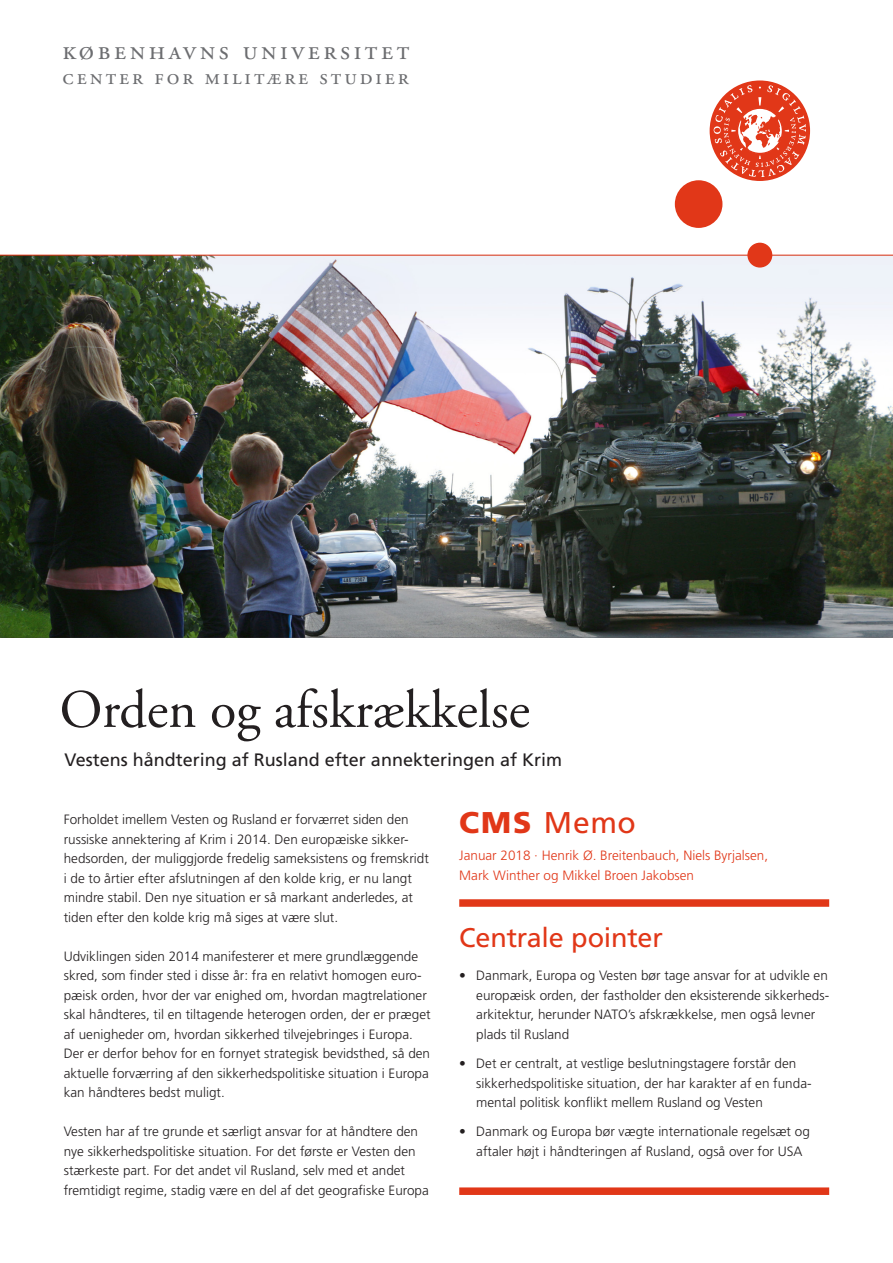
<style>
.page{position:relative;width:893px;height:1263px;background:#fff}
.page>*{position:absolute;margin:0;border:0;box-sizing:border-box;transform-origin:0 0}
.Titel{font:54px "Adobe Garamond Pro";letter-spacing:-.02em;color:#231f20}
.t1{font:30px "Frutiger LT Std";color:#e13718}
.Faculty___Institute{font:27px "Adobe Garamond Pro";letter-spacing:.13em;color:#6c6d70}
.Box_rubrik{font:27px "Frutiger LT Std";letter-spacing:-.01em;color:#e13718}
.University{font:22.5px "Adobe Garamond Pro";letter-spacing:.13em;color:#6c6d70}
.Underrubrik{font:18px "Frutiger LT Std";color:#231f20}
.Brød{font:300 13.5px/19.5px "Frutiger LT Std";color:#231f20}
.Punktopstilling{font:300 13.5px/19.5px "Frutiger LT Std";color:#231f20}
.t2{font:300 13.5px "Frutiger LT Std";color:#e13718}
.s1{font-weight:900}
</style>
<div class="page">
<img style="left:0;top:256px;width:893px;height:382px">
<hr style="left:0;top:255px;width:893px;height:1px;background:#e13718">
<div style="left:710px;top:80px;width:100px;height:101px;background:#e13718;border-radius:50%"></div>
<div style="left:675px;top:180px;width:47px;height:48px;background:#e13718;border-radius:50%"></div>
<div style="left:747px;top:243px;width:25px;height:25px;background:#e13718;border-radius:50%"></div>
<svg style="left:714px;top:85px;width:92px;height:92px"></svg>
<div style="left:459px;top:899px;width:370px;height:8px;background:#e13718"></div>
<div style="left:459px;top:1187px;width:370px;height:8px;background:#e13718"></div>
<p class="Faculty___Institute" style="left:63px;top:34px;width:348px">københavns universitet</p>
<p class="University" style="left:63px;top:64px;width:348px">center for militære studier</p>
<p class="Titel" style="left:60px;top:677px;width:472px">Orden og afskrækkelse</p>
<p class="Underrubrik" style="left:65px;top:749px;width:499px">Vestens håndtering af Rusland efter annekteringen af Krim</p>
<p class="Brød" style="left:64px;top:810px;width:367px">Forholdet imellem Vesten og Rusland er forværret siden den russiske annektering af Krim i 2014. Den europæiske sikker&shy;hedsorden, der muliggjorde fredelig sameksistens og fremskridt i de to årtier efter afslutningen af den kolde krig, er nu langt mindre stabil. Den nye situation er så markant anderledes, at tiden efter den kolde krig må siges at være slut.</p>
<p class="Brød" style="left:64px;top:947px;width:368px">Udviklingen siden 2014 manifesterer et mere grundlæggende skred, som finder sted i disse år: fra en relativt homogen euro&shy;pæisk orden, hvor der var enighed om, hvordan magtrelationer skal håndteres, til en tiltagende heterogen orden, der er præget af uenigheder om, hvordan sikkerhed tilvejebringes i Europa.<br>Der er derfor behov for en fornyet strategisk bevidsthed, så den aktuelle forværring af den sikkerhedspolitiske situation i Europa kan håndteres bedst muligt.</p>
<p class="Brød" style="left:64px;top:1122px;width:367px">Vesten har af tre grunde et særligt ansvar for at håndtere den nye sikkerhedspolitiske situation. For det første er Vesten den stærkeste part. For det andet vil Rusland, selv med et andet fremtidigt regime, stadig være en del af det geografiske Europa</p>
<p class="t1" style="left:459px;top:805px;width:178px"><span class="s1">CMS</span> Memo</p>
<p class="t2" style="left:459px;top:848px;width:310px">Januar 2018 · Henrik Ø. Breitenbauch, Niels Byrjalsen,</p>
<p class="t2" style="left:459px;top:867px;width:236px">Mark Winther og Mikkel Broen Jakobsen</p>
<p class="Box_rubrik" style="left:459px;top:922px;width:205px">Centrale pointer</p>
<p class="Punktopstilling" style="left:476px;top:966px;width:354px;text-indent:-17px">• Danmark, Europa og Vesten bør tage ansvar for at udvikle en europæisk orden, der fastholder den eksisterende sikkerheds&shy;arkitektur, herunder NATO’s afskrækkelse, men også levner plads til Rusland</p>
<p class="Punktopstilling" style="left:476px;top:1054px;width:337px;text-indent:-17px">• Det er centralt, at vestlige beslutningstagere forstår den sikkerhedspolitiske situation, der har karakter af en funda&shy;mental politisk konflikt mellem Rusland og Vesten</p>
<p class="Punktopstilling" style="left:476px;top:1122px;width:335px;text-indent:-17px">• Danmark og Europa bør vægte internationale regelsæt og aftaler højt i håndteringen af Rusland, også over for USA</p>
</div>
